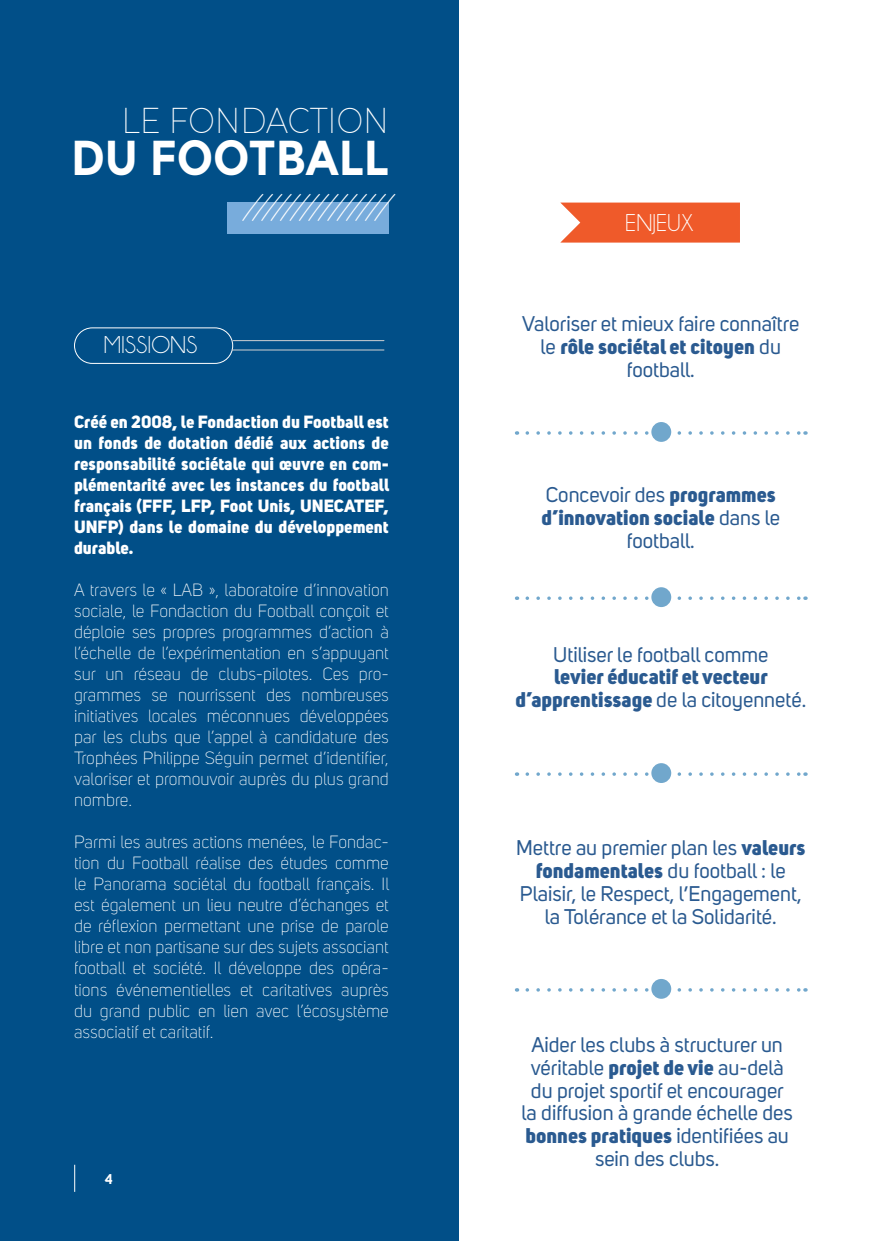
<style>
.page{position:relative;width:874px;height:1241px;background:#fff}
.page>*{position:absolute;margin:0;border:0;box-sizing:border-box;transform-origin:0 0}
.t1{font:700 49px "Montserrat";color:#fff;scale:.9 1}
.t2{font:200 35px "Montserrat";color:#fff;scale:.9 1}
.t3{font:28px "Freestyle Script";color:#fff}
.t4{font:24.5px "Champagne&Limousines";color:#fff}
.t5{font:21px/22.8px "Uni Sans";color:#2a5a90;text-align:center}
.t6{font:800 21px/22.8px "Uni Sans";color:#2a5a90;text-align:center}
.t7{font:300 17.5px/21px "Uni Sans";color:#fff;text-align:justify}
.t8{font:800 17.5px/21px "Uni Sans";color:#fff;text-align:justify}
.t9{font:700 14px "Uni Sans";color:#fff}
.s1{font-weight:800}
.s2{font-weight:400}
</style>
<div class="page">
<div style="left:0;top:0;width:458px;height:1240px;background:#014f88"></div>
<svg style="left:74px;top:1164px;width:1px;height:27px"></svg>
<div style="left:227px;top:202px;width:161px;height:31px;background:#78acdc"></div>
<div style="left:74px;top:327px;width:159px;height:37px;border:1px solid #fff;border-radius:18px"></div>
<hr style="left:233px;top:340px;width:151px;height:1px;background:#cfd0d2">
<hr style="left:232px;top:349px;width:152px;height:1px;background:#cfd0d2">
<svg style="left:560px;top:202px;width:179px;height:40px;background:#f06539"></svg>
<div style="left:651px;top:978px;width:20px;height:20px;background:#71a7cc;border-radius:50%"></div>
<svg style="left:527px;top:987px;width:278px;height:4px"></svg>
<div style="left:651px;top:763px;width:20px;height:19px;background:#71a7cc;border-radius:50%"></div>
<svg style="left:527px;top:772px;width:278px;height:3px"></svg>
<div style="left:651px;top:587px;width:20px;height:20px;background:#71a7cc;border-radius:50%"></div>
<svg style="left:527px;top:596px;width:278px;height:4px"></svg>
<div style="left:651px;top:422px;width:20px;height:20px;background:#71a7cc;border-radius:50%"></div>
<svg style="left:527px;top:431px;width:278px;height:3px"></svg>
<h2 class="t2" style="left:121px;top:97px;width:298px">LE FONDACTION</h2>
<h1 class="t1" style="left:71px;top:129px;width:354px">DU FOOTBALL</h1>
<h3 class="t3" style="left:249px;top:190px;width:143px">///////////////</h3>
<h3 class="t4" style="left:104px;top:332px;width:95px">MISSIONS</h3>
<p class="t8" style="left:74px;top:411px;width:316px">Créé en 2008, le Fondaction du Football est un fonds de dotation dédié aux actions de responsabilité sociétale qui œuvre en com&shy;plémentarité avec les instances du football français (FFF, LFP, Foot Unis, UNECATEF, UNFP) dans le domaine du développement durable.</p>
<p class="t7" style="left:74px;top:579px;width:316px">A travers le « LAB », laboratoire d’innovation sociale, le Fondaction du Football conçoit et déploie ses propres programmes d’action à l’échelle de l’expérimentation en s’appuyant sur un réseau de clubs-pilotes. Ces pro&shy;grammes se nourrissent des nombreuses initiatives locales méconnues développées par les clubs que l’appel à candidature des Trophées Philippe Séguin permet d’identifier, valoriser et promouvoir auprès du plus grand nombre.</p>
<p class="t7" style="left:74px;top:831px;width:316px">Parmi les autres actions menées, le Fondac&shy;tion du Football réalise des études comme le Panorama sociétal du football français. Il est également un lieu neutre d’échanges et de réflexion permettant une prise de parole libre et non partisane sur des sujets associant football et société. Il développe des opéra&shy;tions événementielles et caritatives auprès du grand public en lien avec l’écosystème associatif et caritatif.</p>
<p class="t9" style="left:105px;top:1170px;width:9px">4</p>
<h3 class="t4" style="left:625px;top:210px;width:69px">ENJEUX</h3>
<p class="t5" style="left:522px;top:312px;width:278px">Valoriser et mieux faire connaître le <span class="s1">rôle sociétal et citoyen</span> du football.</p>
<p class="t6" style="left:541px;top:483px;width:240px"><span class="s2">Concevoir des</span> programmes d’innovation sociale <span class="s2">dans le football.</span></p>
<p class="t5" style="left:553px;top:643px;width:216px">Utiliser le football comme</p>
<p class="t6" style="left:515px;top:665px;width:292px">levier éducatif et vecteur d’apprentissage <span class="s2">de la citoyenneté.</span></p>
<p class="t5" style="left:515px;top:836px;width:291px">Mettre au premier plan les <span class="s1">valeurs fondamentales</span> du football : le Plaisir, le Respect, l’Engagement, la Tolérance et la Solidarité.</p>
<p class="t5" style="left:521px;top:1033px;width:272px">Aider les clubs à structurer un véritable <span class="s1">projet de vie</span> au-delà du projet sportif et encourager la diffusion à grande échelle des <span class="s1">bonnes pratiques</span> identifiées au sein des clubs.</p>
</div>
